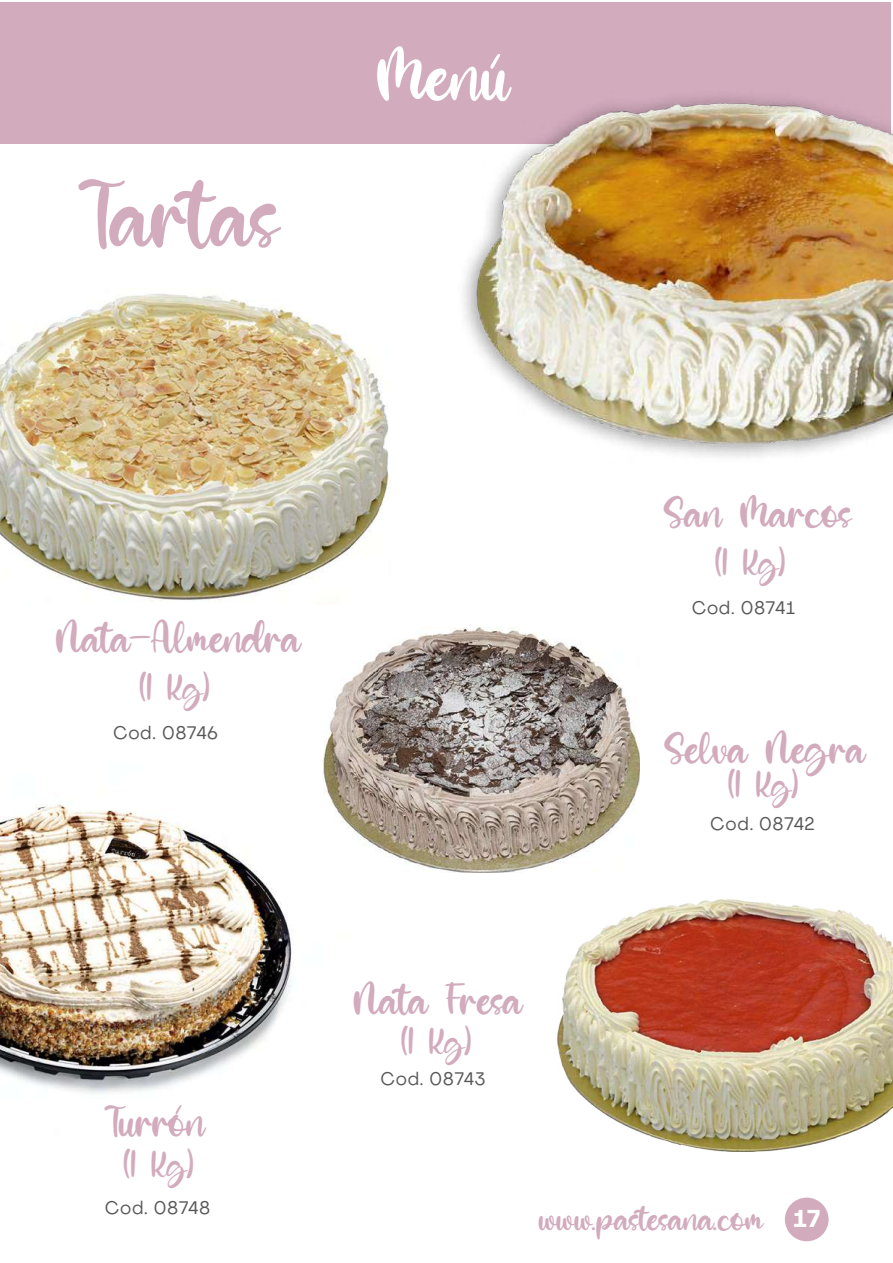
<style>
.page{position:relative;width:893px;height:1263px;background:#fff}
.page>*{position:absolute;margin:0;border:0;box-sizing:border-box;transform-origin:0 0}
.t1{font:98.1px "Blue Elfira";color:#d2abbd}
.t2{font:75px "Blue Elfira";color:#fff}
.t3{font:45px "Blue Elfira";color:#d2abbd}
.t4{font:37.5px "Blue Elfira";color:#d2abbd}
.t5{font:36px "Blue Elfira";color:#d2abbd}
.t6{font:18px "Agrandir Variable";color:#575757}
.s1{font-family:"Agrandir Variable";font-size:24px;color:#fff}
</style>
<div class="page">
<img style="left:0;top:751px;width:324px;height:343px">
<div style="left:785px;top:1197px;width:44px;height:44px;background:#d2abbd;border-radius:50%"></div>
<div style="left:0;top:2px;width:891px;height:142px;background:#d2abbd"></div>
<img style="left:463px;top:96px;width:430px;height:361px">
<img style="left:324px;top:627px;width:315px;height:246px">
<img style="left:0;top:294px;width:390px;height:307px">
<img style="left:557px;top:900px;width:336px;height:252px">
<img style="left:805px;top:260px;width:88px;height:197px">
<h1 class="t1" style="left:77px;top:151px;width:201px">Tartas</h1>
<h2 class="t2" style="left:376px;top:27px;width:134px">Menú</h2>
<p class="t3" style="left:55px;top:609px;width:246px">Nata-Almendra</p>
<p class="t4" style="left:140px;top:663px;width:72px">(1 Kg)</p>
<p class="t6" style="left:113px;top:720px;width:107px">Cod. 08746</p>
<p class="t3" style="left:664px;top:483px;width:189px">San Marcos</p>
<p class="t4" style="left:715px;top:539px;width:72px">(1 Kg)</p>
<p class="t6" style="left:691px;top:596px;width:105px">Cod. 08741</p>
<p class="t3" style="left:664px;top:719px;width:202px">Selva Negra</p>
<p class="t4" style="left:728px;top:760px;width:72px">(1 Kg)</p>
<p class="t6" style="left:710px;top:812px;width:106px">Cod. 08742</p>
<p class="t3" style="left:104px;top:1092px;width:102px">Turrón</p>
<p class="t4" style="left:124px;top:1141px;width:72px">(1 Kg)</p>
<p class="t6" style="left:104px;top:1195px;width:108px">Cod. 08748</p>
<p class="t3" style="left:353px;top:970px;width:170px">Nata Fresa</p>
<p class="t4" style="left:401px;top:1018px;width:72px">(1 Kg)</p>
<p class="t6" style="left:380px;top:1067px;width:107px">Cod. 08743</p>
<p class="t5" style="left:538px;top:1195px;width:283px">www.pastesana.com <span class="s1">17</span></p>
</div>
